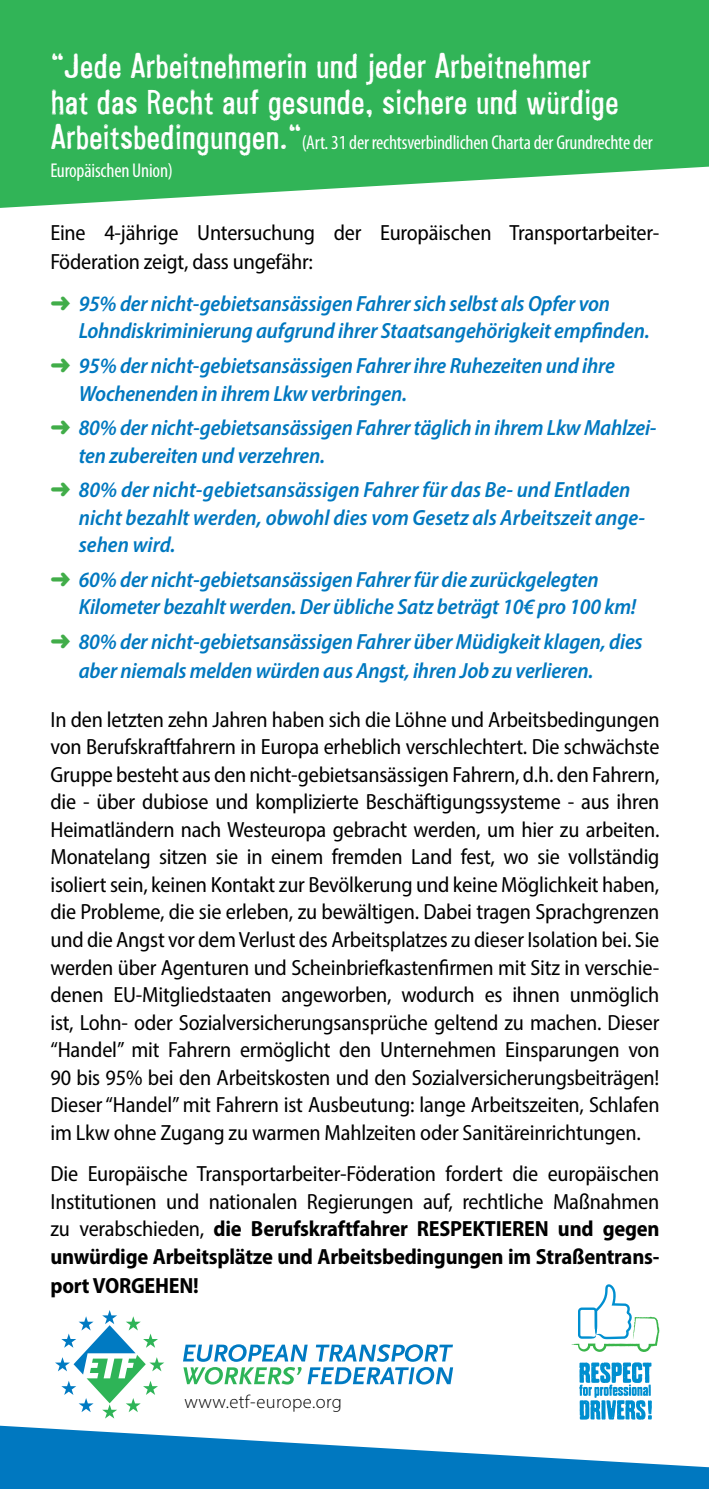
<style>
.page{position:relative;width:709px;height:1489px;background:#fff}
.page>*{position:absolute;margin:0;border:0;box-sizing:border-box;transform-origin:0 0}
.t1{font:35px/35px "Cartonnage";letter-spacing:-.01em;color:#fff}
.t2{font:semi-condensed 22px/27.5px "Myriad Pro";letter-spacing:-.01em;color:#000;text-align:justify}
.t3{font:italic 600 semi-condensed 22px/27.5px "Myriad Pro";letter-spacing:-.01em;color:#0078c0}
.t4{font:condensed 20px/28.8px "Myriad Pro";letter-spacing:-.01em;color:#fff}
.t5{font:300 18.75px "Myriad Pro";letter-spacing:.02em;color:#000}
.s1{font-family:"Cartonnage";font-stretch:normal;font-size:35px}
.s2{color:#41ad49}
.s3{font-weight:700}
</style>
<div class="page">
<svg style="left:0;top:0;width:709px;height:208px;background:#45bb67"></svg>
<svg style="left:0;top:1425px;width:709px;height:63px;fill:#0078c0"></svg>
<svg style="left:183px;top:1344px;width:270px;height:40px"></svg>
<svg style="left:55px;top:1310px;width:109px;height:108px"></svg>
<svg style="left:571px;top:1284px;width:88px;height:67px"></svg>
<svg style="left:579px;top:1362px;width:73px;height:57px"></svg>
<h1 class="t1" style="left:50px;top:48px;width:570px">“Jede Arbeitnehmerin und jeder Arbeitnehmer hat das Recht auf gesunde, sichere und würdige</h1>
<p class="t4" style="left:50px;top:127px;width:604px"><span class="s1">Arbeitsbedingungen.“</span>(Art. 31 der rechtsverbindlichen Charta der Grundrechte der<br>Europäischen Union)</p>
<p class="t2" style="left:50px;top:218px;width:610px;line-height:29px">Eine 4-jährige Untersuchung der Europäischen Transportarbeiter-<br>Föderation zeigt, dass ungefähr:</p>
<p class="t3" style="left:79px;top:289px;width:572px;text-indent:-28px"><span class="s2">➜</span> 95% der nicht-gebietsansässigen Fahrer sich selbst als Opfer von<br>Lohndiskriminierung aufgrund ihrer Staatsangehörigkeit empfinden.</p>
<p class="t3" style="left:79px;top:351px;width:537px;text-indent:-28px"><span class="s2">➜</span> 95% der nicht-gebietsansässigen Fahrer ihre Ruhezeiten und ihre<br>Wochenenden in ihrem Lkw verbringen.</p>
<p class="t3" style="left:79px;top:413px;width:579px;text-indent:-28px"><span class="s2">➜</span> 80% der nicht-gebietsansässigen Fahrer täglich in ihrem Lkw Mahlzei&shy;ten zubereiten und verzehren.</p>
<p class="t3" style="left:79px;top:475px;width:568px;text-indent:-28px"><span class="s2">➜</span> 80% der nicht-gebietsansässigen Fahrer für das Be- und Entladen nicht bezahlt werden, obwohl dies vom Gesetz als Arbeitszeit ange&shy;sehen wird.</p>
<p class="t3" style="left:79px;top:565px;width:559px;text-indent:-28px"><span class="s2">➜</span> 60% der nicht-gebietsansässigen Fahrer für die zurückgelegten<br>Kilometer bezahlt werden. Der übliche Satz beträgt 10€ pro 100 km!</p>
<p class="t3" style="left:79px;top:626px;width:565px;line-height:29px;text-indent:-28px"><span class="s2">➜</span> 80% der nicht-gebietsansässigen Fahrer über Müdigkeit klagen, dies aber niemals melden würden aus Angst, ihren Job zu verlieren.</p>
<p class="t2" style="left:50px;top:705px;width:610px">In den letzten zehn Jahren haben sich die Löhne und Arbeitsbedingungen von Berufskraftfahrern in Europa erheblich verschlechtert. Die schwächste Gruppe besteht aus den nicht-gebietsansässigen Fahrern, d.h. den Fahrern, die - über dubiose und komplizierte Beschäftigungssysteme - aus ihren Heimatländern nach Westeuropa gebracht werden, um hier zu arbeiten.<br>Monatelang sitzen sie in einem fremden Land fest, wo sie vollständig isoliert sein, keinen Kontakt zur Bevölkerung und keine Möglichkeit haben, die Probleme, die sie erleben, zu bewältigen. Dabei tragen Sprachgrenzen und die Angst vor dem Verlust des Arbeitsplatzes zu dieser Isolation bei. Sie werden über Agenturen und Scheinbriefkastenfirmen mit Sitz in verschie&shy;denen EU-Mitgliedstaaten angeworben, wodurch es ihnen unmöglich ist, Lohn- oder Sozialversicherungsansprüche geltend zu machen. Dieser “Handel” mit Fahrern ermöglicht den Unternehmen Einsparungen von 90 bis 95% bei den Arbeitskosten und den Sozialversicherungsbeiträgen!<br>Dieser “Handel” mit Fahrern ist Ausbeutung: lange Arbeitszeiten, Schlafen im Lkw ohne Zugang zu warmen Mahlzeiten oder Sanitäreinrichtungen.</p>
<p class="t2" style="left:50px;top:1159px;width:610px">Die Europäische Transportarbeiter-Föderation fordert die europäischen Institutionen und nationalen Regierungen auf, rechtliche Maßnahmen zu verabschieden, <span class="s3">die Berufskraftfahrer RESPEKTIEREN und gegen unwürdige Arbeitsplätze und Arbeitsbedingungen im Straßentrans&shy;port VORGEHEN!</span></p>
<p class="t5" style="left:185px;top:1390px;width:159px">www.etf-europe.org</p>
</div>
